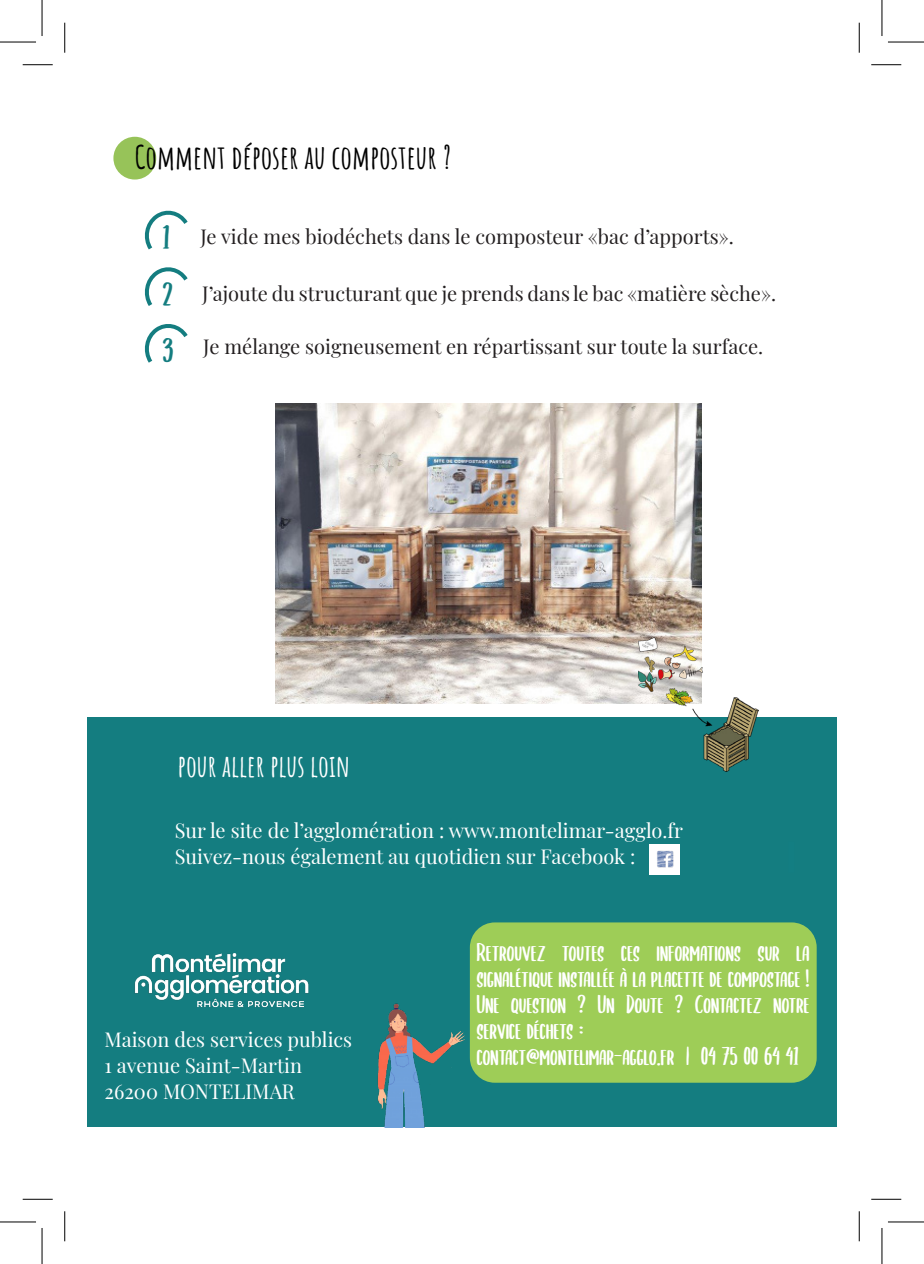
<style>
.page{position:relative;width:924px;height:1264px;background:#fff}
.page>*{position:absolute;margin:0;border:0;box-sizing:border-box;transform-origin:0 0}
.t1{font:34px "SUBSCRIBER";color:#147d80}
.t2{font:700 32px "Amatic SC";color:#000}
.t3{font:700 30px "Amatic SC";color:#fff}
.t4{font:26px/26px "SUBSCRIBER";letter-spacing:-.01em;color:#fff}
.t5{font:20px "Playfair Display";color:#231f20}
.t6{font:20px "Playfair Display";color:#fff}
</style>
<div class="page">
<div style="left:114px;top:138px;width:41px;height:40px;background:#97c359;border-radius:50%"></div>
<div style="left:113px;top:137px;width:43px;height:42px;border:2px solid #97c359;border-radius:50%"></div>
<svg style="left:144px;top:210px;width:44px;height:40px"></svg>
<svg style="left:144px;top:267px;width:44px;height:39px"></svg>
<svg style="left:144px;top:324px;width:44px;height:39px"></svg>
<div style="left:87px;top:717px;width:749px;height:410px;background:#147d80"></div>
<img style="left:649px;top:844px;width:31px;height:30px">
<img style="left:377px;top:1003px;width:123px;height:124px">
<div style="left:470px;top:923px;width:345px;height:158px;background:#9ecd57;border-radius:24px"></div>
<div style="left:469px;top:922px;width:347px;height:160px;border:2px solid #9ecd57;border-radius:24px"></div>
<img style="left:275px;top:403px;width:426px;height:300px">
<img style="left:638px;top:637px;width:120px;height:134px">
<img style="left:134px;top:953px;width:175px;height:55px">
<hr style="left:23px;top:64px;width:30px;height:1px;background:#000">
<hr style="left:870px;top:64px;width:30px;height:1px;background:#000">
<hr style="left:23px;top:1198px;width:30px;height:1px;background:#000">
<hr style="left:870px;top:1198px;width:30px;height:1px;background:#000">
<hr style="left:64px;top:23px;width:1px;height:30px;background:#000">
<hr style="left:64px;top:1211px;width:1px;height:30px;background:#000">
<hr style="left:858px;top:23px;width:1px;height:30px;background:#000">
<hr style="left:858px;top:1211px;width:1px;height:30px;background:#000">
<hr style="left:0;top:42px;width:36px;height:1px;background:#000">
<hr style="left:887px;top:42px;width:36px;height:1px;background:#000">
<hr style="left:0;top:1221px;width:36px;height:1px;background:#000">
<hr style="left:887px;top:1221px;width:36px;height:1px;background:#000">
<hr style="left:42px;top:0;width:1px;height:36px;background:#000">
<hr style="left:42px;top:1227px;width:1px;height:36px;background:#000">
<hr style="left:881px;top:0;width:1px;height:36px;background:#000">
<hr style="left:881px;top:1227px;width:1px;height:36px;background:#000">
<p class="t2" style="left:135px;top:133px;width:318px">COMMENT DÉPOSER AU COMPOSTEUR ?</p>
<p class="t1" style="left:162px;top:215px;width:9px">1</p>
<p class="t5" style="left:200px;top:221px;width:534px">Je vide mes biodéchets dans le composteur «bac d’apports».</p>
<p class="t5" style="left:202px;top:277px;width:575px">J’ajoute du structurant que je prends dans le bac «matière sèche».</p>
<p class="t5" style="left:203px;top:331px;width:561px">Je mélange soigneusement en répartissant sur toute la surface.</p>
<p class="t1" style="left:162px;top:271px;width:12px">2</p>
<p class="t1" style="left:162px;top:328px;width:13px">3</p>
<p class="t3" style="left:177px;top:742px;width:174px">POUR ALLER PLUS LOIN</p>
<p class="t6" style="left:175px;top:814px;width:509px">Sur le site de l’agglomération : www.montelimar-agglo.fr</p>
<p class="t6" style="left:175px;top:840px;width:462px">Suivez-nous également au quotidien sur Facebook :</p>
<p class="t6" style="left:104px;top:1023px;width:249px">Maison des services publics</p>
<p class="t6" style="left:104px;top:1049px;width:199px">1 avenue Saint-Martin</p>
<p class="t6" style="left:104px;top:1075px;width:192px">26200 MONTELIMAR</p>
<p class="t4" style="left:476px;top:936px;width:334px">Retrouvez toutes ces informations sur la signalétique installée à la placette de compostage !</p>
<p class="t4" style="left:476px;top:988px;width:334px">Une question ? Un Doute ? Contactez notre service déchets :</p>
<p class="t4" style="left:476px;top:1040px;width:324px">contact@montelimar-agglo.fr | 04 75 00 64 41</p>
</div>
